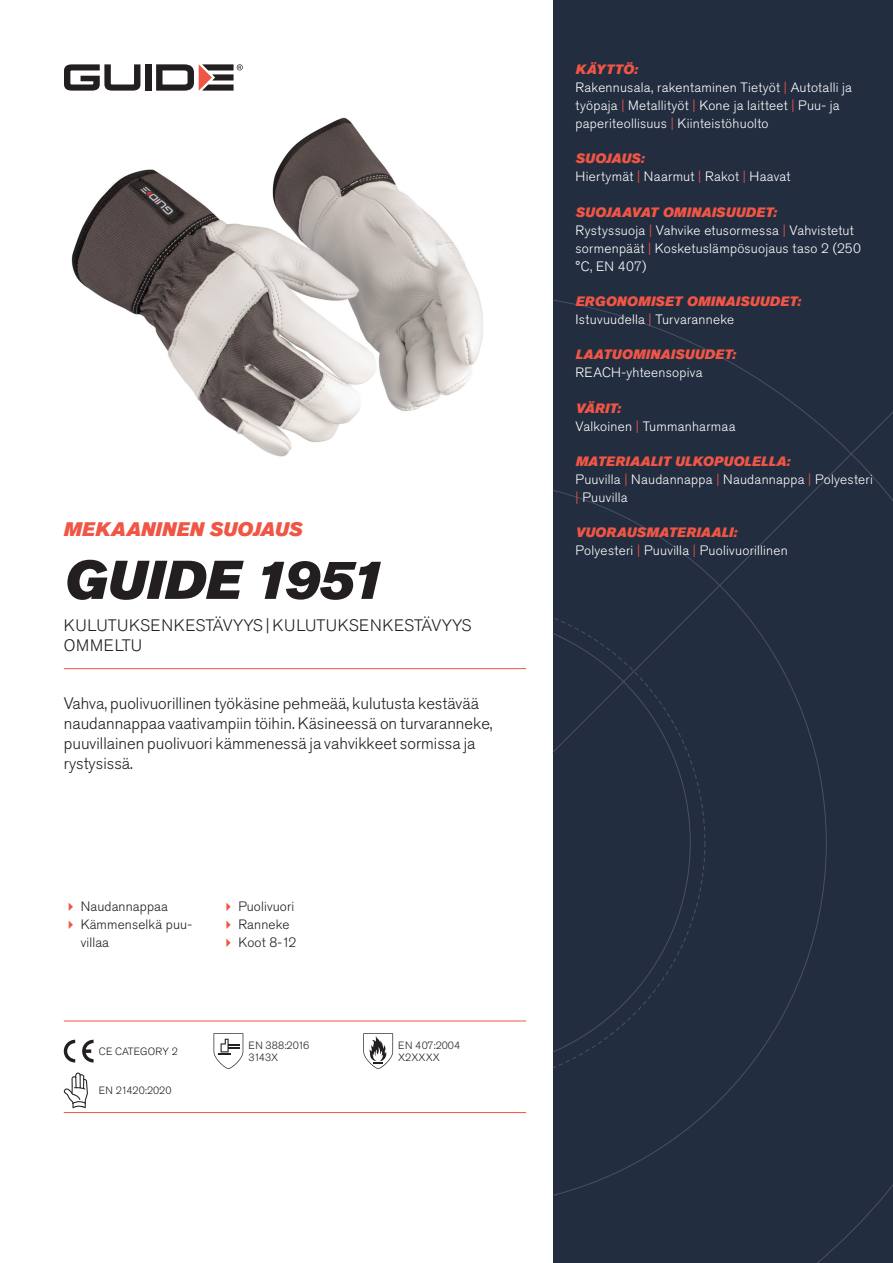
<style>
.page{position:relative;width:893px;height:1263px;background:#fff}
.page>*{position:absolute;margin:0;border:0;box-sizing:border-box;transform-origin:0 0}
.Rubrik{font:italic 54px "Akzidenz Grotesk Pro Super";color:#231f20}
.Överrubrik{font:italic 19.5px "Akzidenz Grotesk Pro Super";letter-spacing:.005em;color:#f05545}
.Ingress{font:300 16.5px/19.8px "Akzidenz Grotesk Pro";color:#231f20}
.Product_-_AltSegment{font:300 16.5px/19.8px "Akzidenz Grotesk Pro";letter-spacing:.01em;color:#231f20}
.Produkt_-_Brödtext{font:300 13.5px/18px "Akzidenz Grotesk Pro";letter-spacing:.02em;color:#fff}
.Produkt_-_Namn{font:italic 13.5px "Akzidenz Grotesk Pro Super";letter-spacing:.015em;color:#f05545}
.t1{font:300 13.5px/18px "Akzidenz Grotesk Pro";letter-spacing:.01em;color:#231f20}
.t2{font:300 10.5px "Akzidenz Grotesk Pro";color:#231f20}
.s1{color:#f05545}
</style>
<div class="page">
<div style="left:145px;top:64px;width:7px;height:27px;background:#231f20"></div>
<svg style="left:156px;top:64px;width:87px;height:27px"></svg>
<svg style="left:64px;top:64px;width:76px;height:27px"></svg>
<div style="left:553px;top:0;width:340px;height:1263px;background:#222d3f"></div>
<svg style="left:553px;top:300px;width:340px;height:963px"></svg>
<hr style="left:64px;top:1021px;width:462px;height:1px;background:#f05545">
<hr style="left:64px;top:1112px;width:462px;height:1px;background:#f05545">
<svg style="left:64px;top:1040px;width:11px;height:22px"></svg>
<svg style="left:82px;top:1040px;width:12px;height:22px"></svg>
<svg style="left:214px;top:1033px;width:29px;height:36px"></svg>
<svg style="left:363px;top:1033px;width:30px;height:36px"></svg>
<svg style="left:64px;top:1072px;width:24px;height:36px"></svg>
<img style="left:71px;top:117px;width:412px;height:340px">
<hr style="left:64px;top:668px;width:462px;height:1px;background:#f05545">
<p class="Överrubrik" style="left:64px;top:517px;width:240px">MEKAANINEN SUOJAUS</p>
<p class="Rubrik" style="left:64px;top:545px;width:322px">GUIDE 1951</p>
<p class="Product_-_AltSegment" style="left:64px;top:616px;width:409px">KULUTUKSENKESTÄVYYS | KULUTUKSENKESTÄVYYS<br>OMMELTU</p>
<p class="Ingress" style="left:64px;top:694px;width:430px">Vahva, puolivuorillinen työkäsine pehmeää, kulutusta kestävää naudannappaa vaativampiin töihin. Käsineessä on turvaranneke, puuvillainen puolivuori kämmenessä ja vahvikkeet sormissa ja rystysissä.</p>
<p class="t1" style="left:81px;top:897px;width:88px">Naudannappaa</p>
<p class="t1" style="left:81px;top:915px;width:113px">Kämmenselkä puu&shy;villaa</p>
<p class="t2" style="left:99px;top:1044px;width:81px">CE CATEGORY 2</p>
<p class="t2" style="left:99px;top:1084px;width:74px">EN 21420:2020</p>
<p class="t1" style="left:238px;top:897px;width:57px">Puolivuori</p>
<p class="t1" style="left:238px;top:915px;width:53px">Ranneke</p>
<p class="t1" style="left:238px;top:933px;width:60px">Koot 8-12</p>
<p class="t2" style="left:248px;top:1038px;width:62px">EN 388:2016</p>
<p class="t2" style="left:248px;top:1050px;width:31px">3143X</p>
<p class="t2" style="left:398px;top:1038px;width:63px">EN 407:2004</p>
<p class="t2" style="left:398px;top:1050px;width:43px">X2XXXX</p>
<p class="Produkt_-_Namn" style="left:576px;top:60px;width:64px">KÄYTTÖ:</p>
<p class="Produkt_-_Brödtext" style="left:576px;top:78px;width:278px">Rakennusala, rakentaminen Tietyöt <span class="s1">|</span> Autotalli ja työpaja <span class="s1">|</span> Metallityöt <span class="s1">|</span> Kone ja laitteet <span class="s1">|</span> Puu- ja paperiteollisuus <span class="s1">|</span> Kiinteistöhuolto</p>
<p class="Produkt_-_Namn" style="left:576px;top:150px;width:70px">SUOJAUS:</p>
<p class="Produkt_-_Brödtext" style="left:576px;top:168px;width:216px">Hiertymät <span class="s1">|</span> Naarmut <span class="s1">|</span> Rakot <span class="s1">|</span> Haavat</p>
<p class="Produkt_-_Namn" style="left:576px;top:203px;width:203px">SUOJAAVAT OMINAISUUDET:</p>
<p class="Produkt_-_Brödtext" style="left:576px;top:221px;width:287px">Rystyssuoja <span class="s1">|</span> Vahvike etusormessa <span class="s1">|</span> Vahvistetut sormenpäät <span class="s1">|</span> Kosketuslämpösuojaus taso 2 (250 °C, EN 407)</p>
<p class="Produkt_-_Namn" style="left:576px;top:292px;width:227px">ERGONOMISET OMINAISUUDET:</p>
<p class="Produkt_-_Brödtext" style="left:576px;top:310px;width:160px">Istuvuudella <span class="s1">|</span> Turvaranneke</p>
<p class="Produkt_-_Namn" style="left:576px;top:346px;width:162px">LAATUOMINAISUUDET:</p>
<p class="Produkt_-_Brödtext" style="left:576px;top:364px;width:128px">REACH-yhteensopiva</p>
<p class="Produkt_-_Namn" style="left:576px;top:399px;width:47px">VÄRIT:</p>
<p class="Produkt_-_Brödtext" style="left:576px;top:417px;width:161px">Valkoinen <span class="s1">|</span> Tummanharmaa</p>
<p class="Produkt_-_Namn" style="left:576px;top:452px;width:216px">MATERIAALIT ULKOPUOLELLA:</p>
<p class="Produkt_-_Brödtext" style="left:576px;top:470px;width:299px">Puuvilla <span class="s1">|</span> Naudannappa <span class="s1">|</span> Naudannappa <span class="s1">|</span> Polyesteri <span class="s1">|</span> Puuvilla</p>
<p class="Produkt_-_Namn" style="left:576px;top:524px;width:163px">VUORAUSMATERIAALI:</p>
<p class="Produkt_-_Brödtext" style="left:576px;top:542px;width:214px">Polyesteri <span class="s1">|</span> Puuvilla <span class="s1">|</span> Puolivuorillinen</p>
</div>
